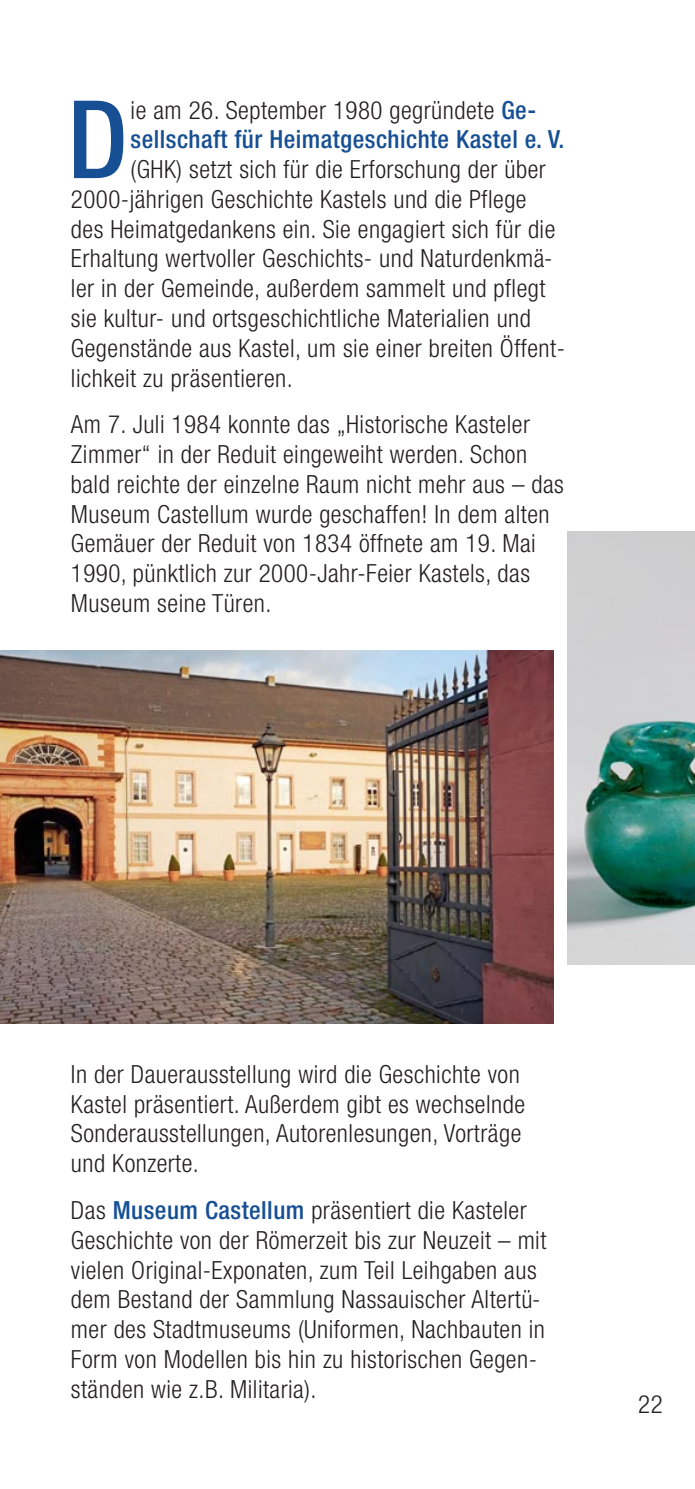
<style>
.page{position:relative;width:695px;height:1489px;background:#fff}
.page>*{position:absolute;margin:0;border:0;box-sizing:border-box;transform-origin:0 0}
.t1{font:500 condensed 108.25px "Helvetica Neue";color:#164f93}
.t2{font:300 condensed 25px/29.8px "Helvetica Neue";letter-spacing:.02em;color:#231f20}
.t3{font:500 condensed 25px/29.8px "Helvetica Neue";letter-spacing:.02em;color:#164f93}
.s1{font-weight:300;color:#231f20}
.s2{font-weight:500;color:#164f93}
</style>
<div class="page">
<img style="left:567px;top:531px;width:127px;height:433px">
<img style="left:0;top:651px;width:553px;height:372px">
<h1 class="t1" style="left:68px;top:101px;width:62px">D</h1>
<p class="t3" style="left:131px;top:97px;width:435px"><span class="s1">ie am 26. September 1980 gegründete</span> Ge&shy;sellschaft für Heimatgeschichte Kastel e. V.</p>
<p class="t2" style="left:71px;top:156px;width:495px;text-indent:60px">(GHK) setzt sich für die Erforschung der über 2000-jährigen Geschichte Kastels und die Pflege des Heimatgedankens ein. Sie engagiert sich für die Erhaltung wertvoller Geschichts- und Naturdenkmä&shy;ler in der Gemeinde, außerdem sammelt und pflegt sie kultur- und ortsgeschichtliche Materialien und Gegenstände aus Kastel, um sie einer breiten Öffent&shy;lichkeit zu präsentieren.</p>
<p class="t2" style="left:71px;top:412px;width:494px">Am 7. Juli 1984 konnte das „Historische Kasteler Zimmer“ in der Reduit eingeweiht werden. Schon bald reichte der einzelne Raum nicht mehr aus – das Museum Castellum wurde geschaffen! In dem alten Gemäuer der Reduit von 1834 öffnete am 19. Mai 1990, pünktlich zur 2000-Jahr-Feier Kastels, das Museum seine Türen.</p>
<p class="t2" style="left:71px;top:1061px;width:455px">In der Dauerausstellung wird die Geschichte von Kastel präsentiert. Außerdem gibt es wechselnde Sonderausstellungen, Autorenlesungen, Vorträge und Konzerte.</p>
<p class="t2" style="left:71px;top:1197px;width:477px">Das <span class="s2">Museum Castellum</span> präsentiert die Kasteler Geschichte von der Römerzeit bis zur Neuzeit – mit vielen Original-Exponaten, zum Teil Leihgaben aus dem Bestand der Sammlung Nassauischer Altertü&shy;mer des Stadtmuseums (Uniformen, Nachbauten in Form von Modellen bis hin zu historischen Gegen&shy;ständen wie z.B. Militaria).</p>
<p class="t2" style="left:638px;top:1391px;width:26px">22</p>
</div>
